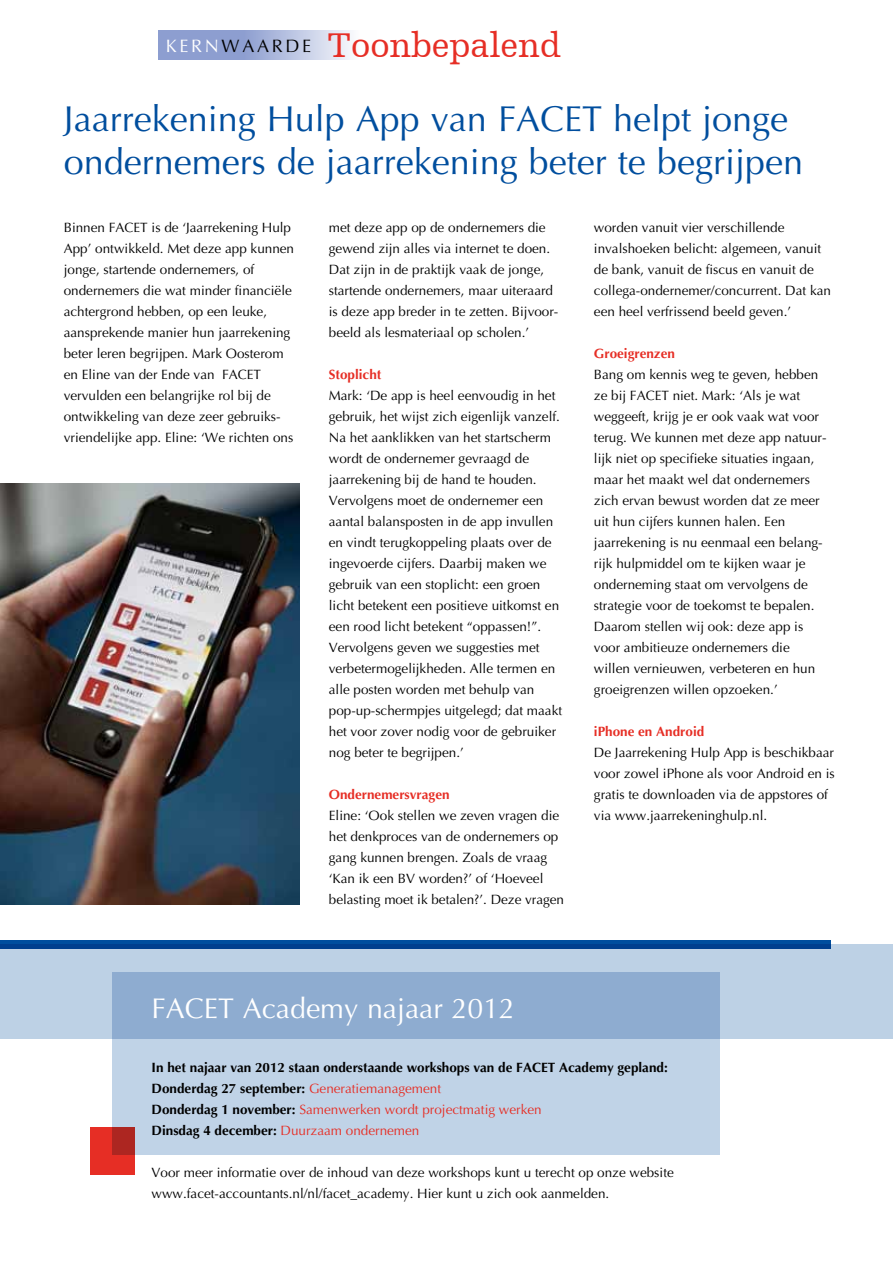
<style>
.page{position:relative;width:893px;height:1263px;background:#fff}
.page>*{position:absolute;margin:0;border:0;box-sizing:border-box;transform-origin:0 0}
.t1{font:36px/43.5px "Optima";color:#004e9e}
.t2{font:36px "Humanist Slabserif 712 BT";color:#e62e25}
.t3{font:28.5px "Optima";color:#fff}
.t4{font:13.5px/21px "Optima";color:#000}
.t5{font:700 13.5px/21px "Optima";color:#000}
.t6{font:700 13.5px "Optima";color:#e62e25}
.s1{font-family:"Optima";font-size:18px;color:#fff}
.s2{font-family:"Optima";font-size:18px;color:#000}
.s3{font-weight:400;color:#e62e25}
</style>
<div class="page">
<div style="left:0;top:944px;width:893px;height:94px;background:#bdd1e5"></div>
<svg style="left:112px;top:972px;width:607px;height:183px;fill:#c0d3e7"></svg>
<img style="left:0;top:484px;width:299px;height:421px">
<div style="left:0;top:940px;width:831px;height:8px;background:#004696"></div>
<svg style="left:91px;top:1127px;width:44px;height:48px;fill:#e62e25"></svg>
<svg style="left:158px;top:31px;width:193px;height:29px"></svg>
<h1 class="t2" style="left:166px;top:23px;width:396px"><span class="s1">KERN</span><span class="s2">WAARDE</span> Toonbepalend</h1>
<h1 class="t1" style="left:64px;top:97px;width:741px">Jaarrekening Hulp App van FACET helpt jonge ondernemers de jaarrekening beter te begrijpen</h1>
<p class="t4" style="left:64px;top:217px;width:232px">Binnen FACET is de ‘Jaarrekening Hulp App’ ontwikkeld. Met deze app kunnen jonge, startende ondernemers, of ondernemers die wat minder financiële achtergrond hebben, op een leuke, aansprekende manier hun jaarrekening beter leren begrijpen. Mark Oosterom en Eline van der Ende van FACET vervulden een belangrijke rol bij de ontwikkeling van deze zeer gebruiks&shy;vriendelijke app. Eline: ‘We richten ons</p>
<p class="t4" style="left:329px;top:217px;width:231px">met deze app op de ondernemers die gewend zijn alles via internet te doen.<br>Dat zijn in de praktijk vaak de jonge, startende ondernemers, maar uiteraard is deze app breder in te zetten. Bijvoor&shy;beeld als lesmateriaal op scholen.’</p>
<p class="t4" style="left:594px;top:217px;width:239px">worden vanuit vier verschillende invalshoeken belicht: algemeen, vanuit de bank, vanuit de fiscus en vanuit de collega-ondernemer/concurrent. Dat kan een heel verfrissend beeld geven.’</p>
<p class="t6" style="left:594px;top:345px;width:83px">Groeigrenzen</p>
<p class="t4" style="left:594px;top:364px;width:234px">Bang om kennis weg te geven, hebben ze bij FACET niet. Mark: ‘Als je wat weggeeft, krijg je er ook vaak wat voor terug. We kunnen met deze app natuur&shy;lijk niet op specifieke situaties ingaan, maar het maakt wel dat ondernemers zich ervan bewust worden dat ze meer uit hun cijfers kunnen halen. Een jaarrekening is nu eenmaal een belang&shy;rijk hulpmiddel om te kijken waar je onderneming staat om vervolgens de strategie voor de toekomst te bepalen.<br>Daarom stellen wij ook: deze app is voor ambitieuze ondernemers die willen vernieuwen, verbeteren en hun groeigrenzen willen opzoeken.’</p>
<p class="t6" style="left:594px;top:723px;width:112px">iPhone en Android</p>
<p class="t4" style="left:594px;top:742px;width:242px">De Jaarrekening Hulp App is beschikbaar voor zowel iPhone als voor Android en is gratis te downloaden via de appstores of via www.jaarrekeninghulp.nl.</p>
<p class="t6" style="left:329px;top:366px;width:54px">Stoplicht</p>
<p class="t4" style="left:329px;top:385px;width:235px">Mark: ‘De app is heel eenvoudig in het gebruik, het wijst zich eigenlijk vanzelf.<br>Na het aanklikken van het startscherm wordt de ondernemer gevraagd de jaarrekening bij de hand te houden.<br>Vervolgens moet de ondernemer een aantal balansposten in de app invullen en vindt terugkoppeling plaats over de ingevoerde cijfers. Daarbij maken we gebruik van een stoplicht: een groen licht betekent een positieve uitkomst en een rood licht betekent “oppassen!”.<br>Vervolgens geven we suggesties met verbetermogelijkheden. Alle termen en alle posten worden met behulp van pop-up-schermpjes uitgelegd; dat maakt het voor zover nodig voor de gebruiker nog beter te begrijpen.’</p>
<p class="t6" style="left:329px;top:786px;width:122px">Ondernemersvragen</p>
<p class="t4" style="left:329px;top:805px;width:237px">Eline: ‘Ook stellen we zeven vragen die het denkproces van de ondernemers op gang kunnen brengen. Zoals de vraag ‘Kan ik een BV worden?’ of ‘Hoeveel belasting moet ik betalen?’. Deze vragen</p>
<h2 class="t3" style="left:152px;top:992px;width:365px">FACET Academy najaar 2012</h2>
<p class="t5" style="left:152px;top:1057px;width:518px">In het najaar van 2012 staan onderstaande workshops van de FACET Academy gepland:<br>Donderdag 27 september: <span class="s3">Generatiemanagement<br></span>Donderdag 1 november: <span class="s3">Samenwerken wordt projectmatig werken<br></span>Dinsdag 4 december: <span class="s3">Duurzaam ondernemen</span></p>
<p class="t4" style="left:152px;top:1162px;width:524px">Voor meer informatie over de inhoud van deze workshops kunt u terecht op onze website www.facet-accountants.nl/nl/facet_academy. Hier kunt u zich ook aanmelden.</p>
</div>
